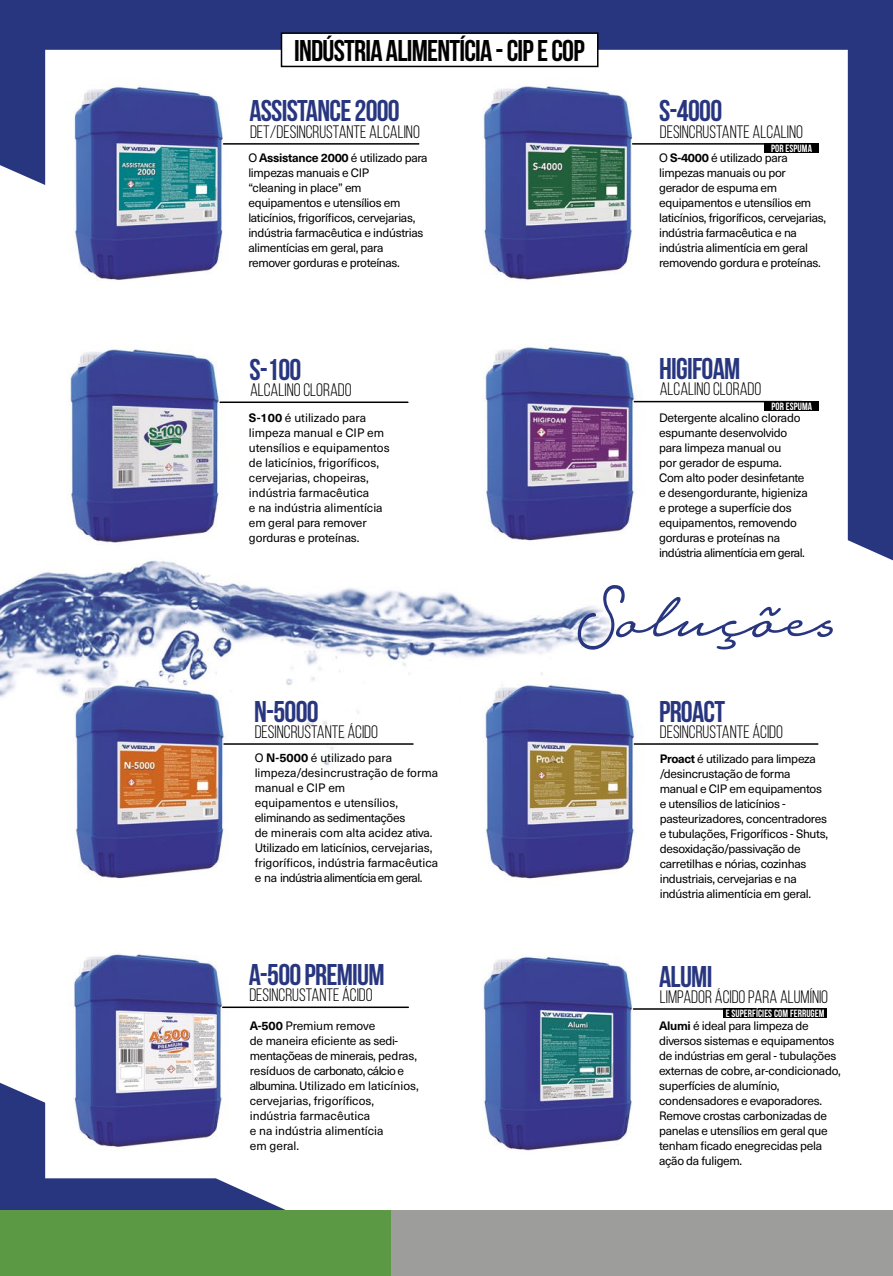
<style>
.page{position:relative;width:893px;height:1276px;background:#fff}
.page>*{position:absolute;margin:0;border:0;box-sizing:border-box;transform-origin:0 0}
.t1{font:300 88.5px "Notera 2 PERSONALUSEONLY";color:#28367f}
.t2{font:700 30px "Bebas Neue";letter-spacing:-.025em;color:#28367f}
.t3{font:700 30px "Bebas Neue";letter-spacing:-.025em;color:#000}
.t4{font:18px "Bebas Neue";color:#000}
.t5{font:12px/15px "Neue Haas Unica W1 G";letter-spacing:-.025em;color:#000}
.t6{font:12px/15px "Neue Haas Unica W1 G";color:#000}
.t7{font:12px/15px "Neue Haas Unica W1 G";letter-spacing:-.005em;color:#000}
.t8{font:10.5px "Bebas Neue";letter-spacing:.01em;color:#fff}
.s1{font-weight:700}
</style>
<div class="page">
<img style="left:0;top:560px;width:893px;height:591px">
<svg style="left:0;top:0;width:893px;height:560px"></svg>
<svg style="left:0;top:1082px;width:431px;height:128px"></svg>
<div style="left:368px;top:1210px;width:525px;height:66px;background:#9d9d9c"></div>
<div style="left:0;top:1210px;width:390px;height:66px;background:#5b9945"></div>
<hr style="left:224px;top:143px;width:195px;height:2px;background:#000">
<hr style="left:220px;top:401px;width:188px;height:2px;background:#000">
<hr style="left:224px;top:743px;width:189px;height:2px;background:#000">
<hr style="left:223px;top:1006px;width:185px;height:2px;background:#000">
<hr style="left:633px;top:1008px;width:192px;height:1px;background:#000">
<hr style="left:634px;top:743px;width:184px;height:2px;background:#000">
<hr style="left:634px;top:401px;width:168px;height:1px;background:#000">
<hr style="left:633px;top:143px;width:167px;height:2px;background:#000">
<div style="left:723px;top:1008px;width:104px;height:10px;background:#000"></div>
<div style="left:764px;top:143px;width:55px;height:10px;background:#000"></div>
<div style="left:765px;top:401px;width:54px;height:10px;background:#000"></div>
<div style="left:281px;top:33px;width:317px;height:33px;background:#fff"></div>
<div style="left:281px;top:32px;width:317px;height:35px;border:2px solid #000"></div>
<h2 class="t3" style="left:294px;top:34px;width:292px">INDÚSTRIA ALIMENTÍCIA - CIP E COP</h2>
<h2 class="t2" style="left:249px;top:95px;width:152px">ASSISTANCE 2000</h2>
<h3 class="t4" style="left:250px;top:122px;width:171px">DET/DESINCRUSTANTE ALCALINO</h3>
<h2 class="t2" style="left:659px;top:95px;width:65px">S-4000</h2>
<h3 class="t4" style="left:660px;top:122px;width:145px">DESINCRUSTANTE ALCALINO</h3>
<p class="t8" style="left:771px;top:143px;width:42px">POR ESPUMA</p>
<p class="t5" style="left:248px;top:150px;width:181px">O <span class="s1">Assistance 2000</span> é utilizado para limpezas manuais e CIP<br>“cleaning in place” em equipamentos e utensílios em laticínios, frigoríficos, cervejarias, indústria farmacêutica e indústrias alimentícias em geral, para remover gorduras e proteínas.</p>
<p class="t5" style="left:659px;top:150px;width:169px">O <span class="s1">S-4000</span> é utilizado para limpezas manuais ou por gerador de espuma em equipamentos e utensílios em laticínios, frigoríficos, cervejarias, indústria farmacêutica e na indústria alimentícia em geral removendo gordura e proteínas.</p>
<h2 class="t2" style="left:249px;top:353px;width:53px">S-100</h2>
<h3 class="t4" style="left:250px;top:380px;width:103px">ALCALINO CLORADO</h3>
<h2 class="t2" style="left:659px;top:352px;width:83px">HIGIFOAM</h2>
<h3 class="t4" style="left:660px;top:379px;width:103px">ALCALINO CLORADO</h3>
<p class="t8" style="left:771px;top:400px;width:42px">POR ESPUMA</p>
<p class="t6" style="left:249px;top:410px;width:142px"><span class="s1">S-100</span> é utilizado para limpeza manual e CIP em utensílios e equipamentos de laticínios, frigoríficos, cervejarias, chopeiras, indústria farmacêutica<br>e na indústria alimentícia em geral para remover gorduras e proteínas.</p>
<p class="t5" style="left:659px;top:410px;width:150px">Detergente alcalino clorado espumante desenvolvido para limpeza manual ou<br>por gerador de espuma.<br>Com alto poder desinfetante e desengordurante, higieniza e protege a superfície dos equipamentos, removendo gorduras e proteínas na indústria alimentícia em geral.</p>
<h1 class="t1" style="left:576px;top:559px;width:271px">Soluções</h1>
<h2 class="t2" style="left:254px;top:694px;width:66px">N-5000</h2>
<h3 class="t4" style="left:255px;top:722px;width:125px">DESINCRUSTANTE ÁCIDO</h3>
<h2 class="t2" style="left:659px;top:694px;width:67px">PROACT</h2>
<h3 class="t4" style="left:660px;top:722px;width:125px">DESINCRUSTANTE ÁCIDO</h3>
<p class="t6" style="left:255px;top:749px;width:185px">O <span class="s1">N-5000</span> é utilizado para limpeza/desincrustração de forma manual e CIP em<br>equipamentos e utensílios, eliminando as sedimentações<br>de minerais com alta acidez ativa.<br>Utilizado em laticínios, cervejarias, frigoríficos, indústria farmacêutica e na indústria alimentícia em geral.</p>
<p class="t5" style="left:660px;top:750px;width:170px"><span class="s1">Proact</span> é utilizado para limpeza /desincrustação de forma manual e CIP em equipamentos e utensílios de laticínios - pasteurizadores, concentradores e tubulações, Frigoríficos - Shuts, desoxidação/passivação de carretilhas e nórias, cozinhas industriais, cervejarias e na indústria alimentícia em geral.</p>
<h2 class="t2" style="left:249px;top:958px;width:137px">A-500 PREMIUM</h2>
<h3 class="t4" style="left:249px;top:985px;width:125px">DESINCRUSTANTE ÁCIDO</h3>
<p class="t7" style="left:250px;top:1017px;width:171px"><span class="s1">A-500</span> Premium remove<br>de maneira eficiente as sedi&shy;mentaçõeas de minerais, pedras, resíduos de carbonato, cálcio e albumina. Utilizado em laticínios, cervejarias, frigoríficos, indústria farmacêutica<br>e na indústria alimentícia<br>em geral.</p>
<h2 class="t2" style="left:659px;top:959px;width:55px">ALUMI</h2>
<h3 class="t4" style="left:660px;top:987px;width:170px">LIMPADOR ÁCIDO PARA ALUMÍNIO</h3>
<p class="t8" style="left:726px;top:1007px;width:100px">E SUPERFÍCIES COM FERRUGEM</p>
<p class="t5" style="left:659px;top:1017px;width:183px"><span class="s1">Alumi</span> é ideal para limpeza de diversos sistemas e equipamentos de indústrias em geral - tubulações externas de cobre, ar-condicionado, superfícies de alumínio, condensadores e evaporadores.<br>Remove crostas carbonizadas de panelas e utensílios em geral que tenham ficado enegrecidas pela ação da fuligem.</p>
</div>
